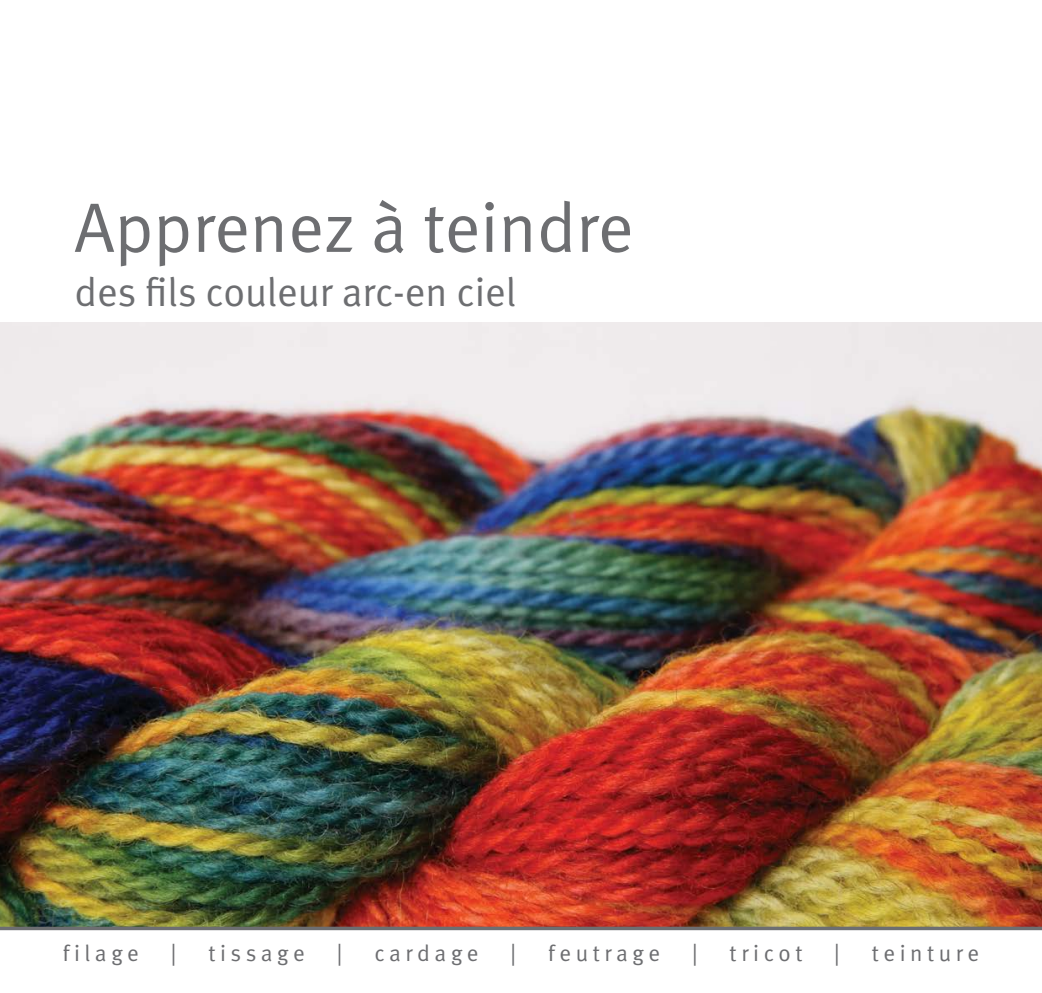
<style>
.page{position:relative;width:1042px;height:993px;background:#fff}
.page>*{position:absolute;margin:0;border:0;box-sizing:border-box;transform-origin:0 0}
.t1{font:70px "Meta Normal LF";color:#6d6e71}
.t2{font:40.25px "Meta Normal LF";color:#6d6e71}
.t3{font:22.75px "Meta Normal LF";letter-spacing:.2em;color:#6d6e71}
</style>
<div class="page">
<img style="left:0;top:322px;width:1042px;height:604px">
<hr style="left:0;top:926px;width:1042px;height:3px;background:#6d6e71">
<p class="t1" style="left:74px;top:187px;width:560px">Apprenez à teindre</p>
<p class="t2" style="left:74px;top:269px;width:443px">des fils couleur arc-en ciel</p>
<p class="t3" style="left:63px;top:939px;width:78px">filage</p>
<p class="t3" style="left:171px;top:939px;width:7px">|</p>
<p class="t3" style="left:209px;top:939px;width:98px">tissage</p>
<p class="t3" style="left:337px;top:939px;width:7px">|</p>
<p class="t3" style="left:374px;top:939px;width:106px">cardage</p>
<p class="t3" style="left:510px;top:939px;width:7px">|</p>
<p class="t3" style="left:548px;top:939px;width:113px">feutrage</p>
<p class="t3" style="left:692px;top:939px;width:7px">|</p>
<p class="t3" style="left:729px;top:939px;width:74px">tricot</p>
<p class="t3" style="left:834px;top:939px;width:7px">|</p>
<p class="t3" style="left:872px;top:939px;width:109px">teinture</p>
</div>
